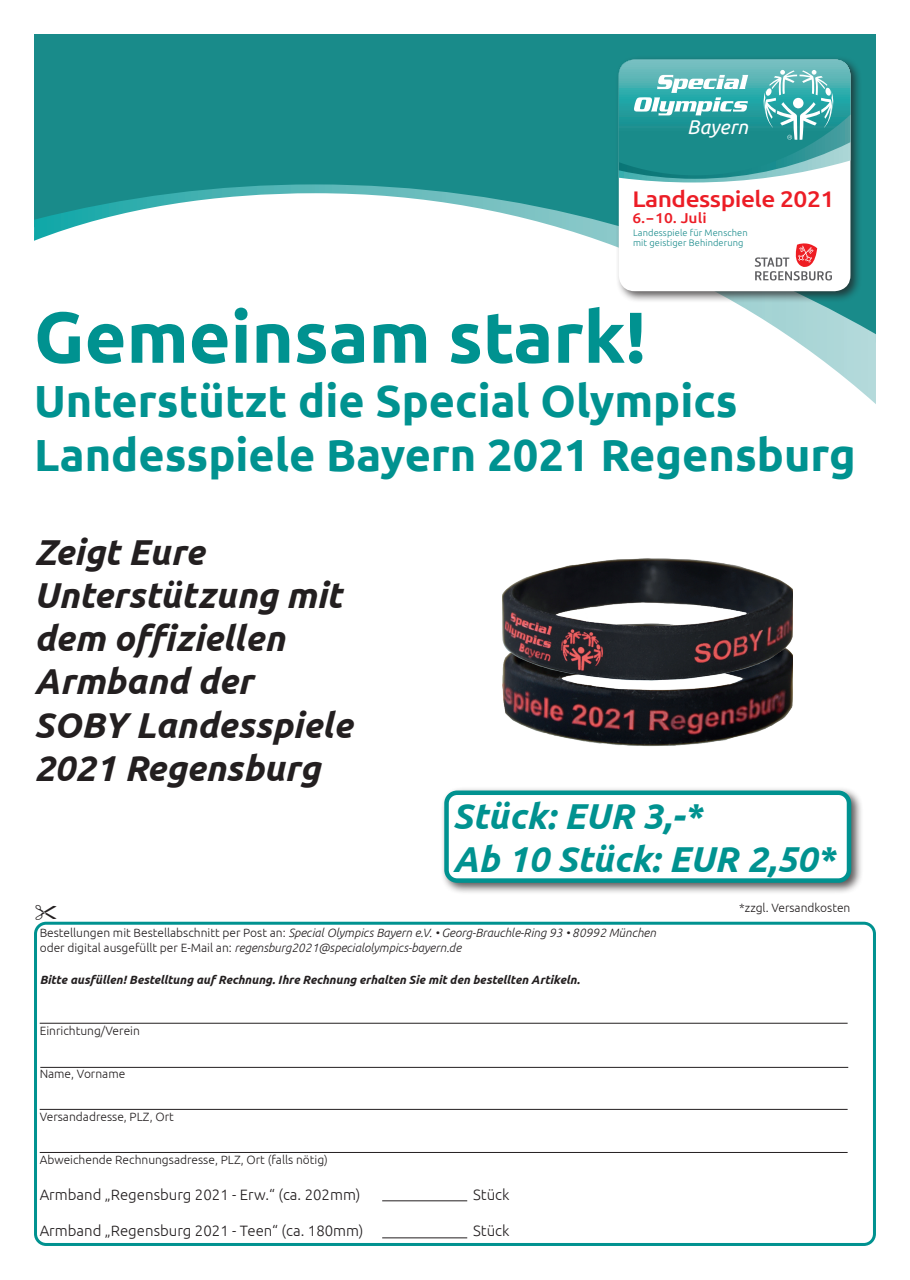
<style>
.page{position:relative;width:910px;height:1280px;background:#fff}
.page>*{position:absolute;margin:0;border:0;box-sizing:border-box;transform-origin:0 0}
.t1{font:700 72px "Ubuntu";color:#009290}
.t2{font:700 45px/54px "Ubuntu";color:#009290}
.t3{font:italic 700 36px/43.2px "Ubuntu";color:#231f20}
.t4{font:italic 700 36px/43.2px "Ubuntu";color:#009290}
.t5{font:500 22.35px "Ubuntu";letter-spacing:-.02em;color:#ec1d26;scale:1.09 1}
.t6{font:italic 19.65px "Ubuntu";color:#fff}
.t7{font:300 15px "Ubuntu";color:#231f20}
.t8{font:500 14.25px "Ubuntu";color:#ec1d26;scale:1.09 1}
.t9{font:italic 300 12px/14.4px "Ubuntu";color:#231f20}
.t10{font:300 12px "Ubuntu";color:#231f20}
.t11{font:italic 700 12px "Ubuntu";color:#231f20}
.t12{font:300 9.3px/9.8px "Ubuntu";letter-spacing:.01em;color:#198b8b}
.s1{font-style:normal}
</style>
<div class="page">
<div style="left:440px;top:786px;width:424px;height:109px;background:#231f20;opacity:.75"></div>
<div style="left:446px;top:793px;width:403px;height:87px;background:#fff;border-radius:11px"></div>
<div style="left:444px;top:790px;width:407px;height:93px;border:4px solid #009290;border-radius:11px"></div>
<div style="left:34px;top:34px;width:842px;height:150px;background:#198b8a"></div>
<svg style="left:34px;top:184px;width:842px;height:220px"></svg>
<div style="left:615px;top:56px;width:248px;height:247px;background:#231f20;opacity:.75"></div>
<div style="left:619px;top:60px;width:231px;height:231px;background:#fff;border-radius:16px"></div>
<svg style="left:619px;top:60px;width:231px;height:122px;background:#52adad"></svg>
<svg style="left:755px;top:243px;width:77px;height:37px"></svg>
<div style="left:34px;top:922px;width:842px;height:324px;border:3px solid #009290;border-radius:11px"></div>
<hr style="left:40px;top:1023px;width:808px;height:1px;background:#231f20">
<hr style="left:40px;top:1067px;width:808px;height:1px;background:#231f20">
<hr style="left:40px;top:1109px;width:808px;height:1px;background:#231f20">
<hr style="left:382px;top:1200px;width:85px;height:1px;background:#231f20">
<hr style="left:382px;top:1237px;width:85px;height:1px;background:#231f20">
<hr style="left:40px;top:1152px;width:808px;height:1px;background:#231f20">
<img style="left:503px;top:681px;width:289px;height:65px">
<img style="left:503px;top:558px;width:289px;height:123px">
<h3 class="t6" style="left:687px;top:114px;width:62px">Bayern</h3>
<h3 class="t5" style="left:632px;top:185px;width:187px">Landesspiele 2021</h3>
<p class="t8" style="left:632px;top:209px;width:70px">6.-10. Juli</p>
<p class="t12" style="left:633px;top:229px;width:116px">Landesspiele für Menschen mit geistiger Behinderung</p>
<h1 class="t1" style="left:34px;top:293px;width:613px">Gemeinsam stark!</h1>
<h2 class="t2" style="left:34px;top:373px;width:823px">Unterstützt die Special Olympics<br>Landesspiele Bayern 2021 Regensburg</h2>
<h3 class="t3" style="left:34px;top:530px;width:320px">Zeigt Eure<br>Unterstützung mit dem offiziellen<br>Armband der<br>SOBY Landesspiele<br>2021 Regensburg</h3>
<h3 class="t4" style="left:453px;top:794px;width:384px">Stück: EUR 3,-*<br>Ab 10 Stück: EUR 2,50*</h3>
<p class="t10" style="left:739px;top:901px;width:113px">*zzgl. Versandkosten</p>
<p class="t9" style="left:40px;top:926px;width:618px"><span class="s1">Bestellungen mit Bestellabschnitt per Post an:</span> Special Olympics Bayern e.V. • Georg-Brauchle-Ring 93 • 80992 München <span class="s1">oder digital ausgefüllt per E-Mail an:</span> regensburg2021@specialolympics-bayern.de</p>
<p class="t11" style="left:40px;top:973px;width:541px">Bitte ausfüllen! Bestelltung auf Rechnung. Ihre Rechnung erhalten Sie mit den bestellten Artikeln.</p>
<p class="t10" style="left:40px;top:1023px;width:102px">Einrichtung/Verein</p>
<p class="t10" style="left:40px;top:1066px;width:87px">Name, Vorname</p>
<p class="t10" style="left:40px;top:1109px;width:136px">Versandadresse, PLZ, Ort</p>
<p class="t10" style="left:40px;top:1153px;width:290px">Abweichende Rechnungsadresse, PLZ, Ort (falls nötig)</p>
<p class="t7" style="left:40px;top:1186px;width:322px">Armband „Regensburg 2021 - Erw.“ (ca. 202mm)</p>
<p class="t7" style="left:473px;top:1186px;width:38px">Stück</p>
<p class="t7" style="left:40px;top:1222px;width:325px">Armband „Regensburg 2021 - Teen“ (ca. 180mm)</p>
<p class="t7" style="left:473px;top:1222px;width:38px">Stück</p>
</div>
